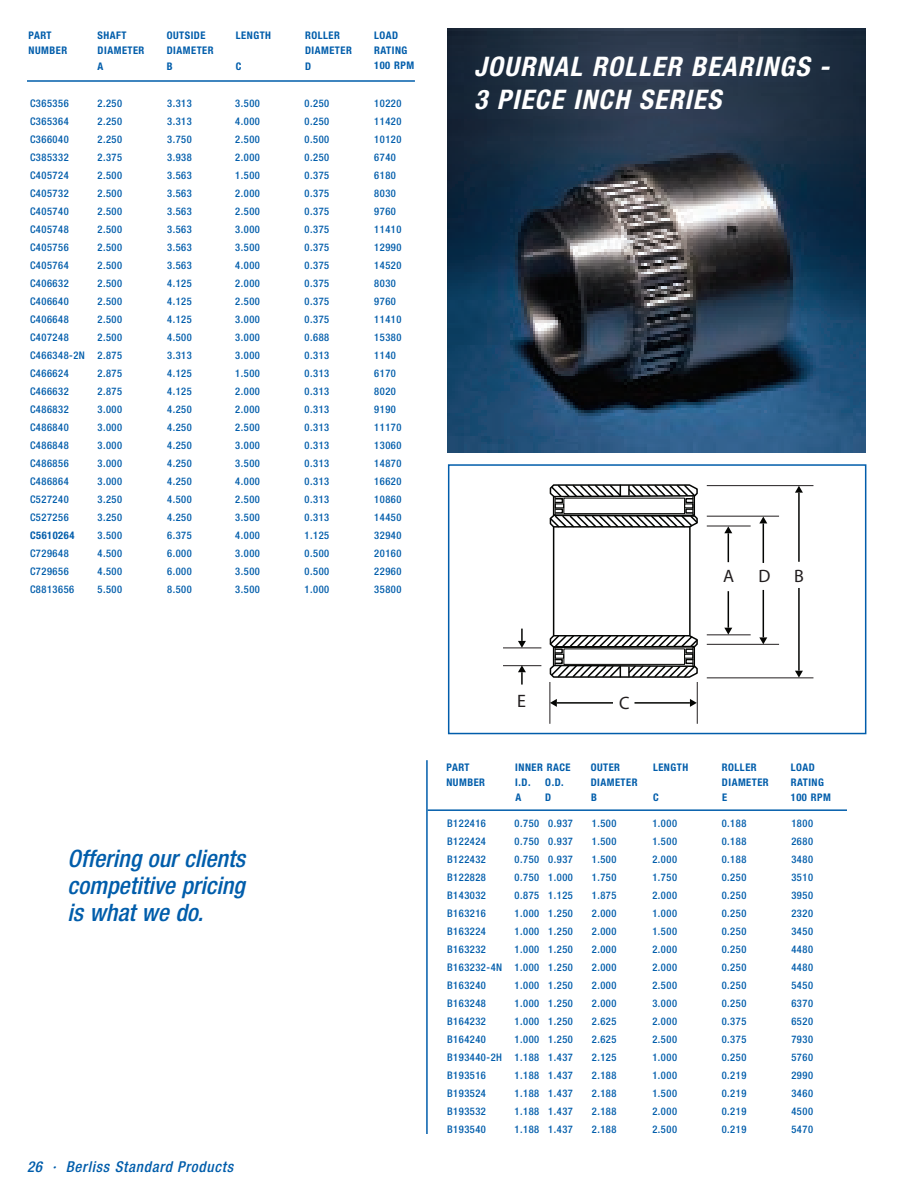
<style>
.page{position:relative;width:918px;height:1188px;background:#fff}
.page>*{position:absolute;margin:0;border:0;box-sizing:border-box;transform-origin:0 0}
.t1{font:italic 700 condensed 27px/32.4px "Helvetica Neue";letter-spacing:.05em;color:#fff}
.t2{font:italic 500 condensed 24px/27px "Helvetica Neue";color:#015dab;text-align:justify}
.t3{font:18px "Myriad";color:#231f20}
.t4{font:italic 500 condensed 15px "Helvetica Neue";letter-spacing:.05em;color:#015dab}
.t5{font:500 condensed 10.5px/18px "Helvetica Neue";letter-spacing:.05em;color:#015dab;text-align:justify}
.t6{font:700 condensed 10.5px/15px "Helvetica Neue";letter-spacing:.05em;color:#015dab}
.t7{font:700 condensed 10.5px "Helvetica Neue";letter-spacing:.05em;color:#015dab}
</style>
<div class="page">
<hr style="left:426px;top:760px;width:2px;height:374px;background:#015dab">
<img style="left:447px;top:28px;width:419px;height:425px">
<hr style="left:553px;top:527px;width:1px;height:109px;background:#040503">
<hr style="left:689px;top:527px;width:2px;height:109px;background:#040503">
<hr style="left:550px;top:682px;width:1px;height:42px;background:#231f20">
<hr style="left:697px;top:682px;width:1px;height:42px;background:#231f20">
<hr style="left:707px;top:526px;width:44px;height:1px;background:#231f20">
<hr style="left:707px;top:634px;width:44px;height:1px;background:#231f20">
<hr style="left:707px;top:516px;width:72px;height:1px;background:#231f20">
<hr style="left:707px;top:644px;width:72px;height:1px;background:#231f20">
<hr style="left:707px;top:485px;width:106px;height:1px;background:#231f20">
<hr style="left:707px;top:677px;width:106px;height:1px;background:#231f20">
<hr style="left:503px;top:665px;width:38px;height:1px;background:#231f20">
<hr style="left:503px;top:648px;width:38px;height:1px;background:#231f20">
<svg style="left:518px;top:629px;width:8px;height:19px"></svg>
<svg style="left:518px;top:665px;width:8px;height:20px"></svg>
<svg style="left:724px;top:628px;width:8px;height:7px"></svg>
<hr style="left:728px;top:591px;width:1px;height:37px;background:#040503">
<svg style="left:724px;top:526px;width:8px;height:36px"></svg>
<svg style="left:759px;top:517px;width:8px;height:6px"></svg>
<hr style="left:763px;top:523px;width:1px;height:40px;background:#040503">
<svg style="left:795px;top:486px;width:8px;height:7px"></svg>
<hr style="left:798px;top:493px;width:2px;height:69px;background:#040503">
<svg style="left:795px;top:671px;width:8px;height:7px"></svg>
<hr style="left:798px;top:588px;width:2px;height:83px;background:#040503">
<svg style="left:759px;top:637px;width:8px;height:7px"></svg>
<hr style="left:763px;top:590px;width:1px;height:47px;background:#040503">
<svg style="left:690px;top:699px;width:7px;height:8px"></svg>
<hr style="left:635px;top:702px;width:55px;height:2px;background:#040503">
<svg style="left:550px;top:699px;width:7px;height:8px"></svg>
<hr style="left:557px;top:702px;width:56px;height:2px;background:#040503">
<svg style="left:549px;top:634px;width:149px;height:44px"></svg>
<svg style="left:549px;top:484px;width:149px;height:45px"></svg>
<div style="left:448px;top:464px;width:418px;height:270px;border:2px solid #015dab"></div>
<hr style="left:428px;top:809px;width:419px;height:2px;background:#015dab">
<hr style="left:27px;top:80px;width:388px;height:2px;background:#015dab">
<p class="t6" style="left:28px;top:28px;width:40px">PART<br>NUMBER</p>
<p class="t6" style="left:98px;top:28px;width:48px">SHAFT<br>DIAMETER</p>
<p class="t6" style="left:167px;top:28px;width:48px">OUTSIDE<br>DIAMETER</p>
<p class="t6" style="left:236px;top:28px;width:37px">LENGTH</p>
<p class="t6" style="left:305px;top:28px;width:48px">ROLLER<br>DIAMETER</p>
<p class="t6" style="left:374px;top:28px;width:41px">LOAD<br>RATING<br>100 RPM</p>
<p class="t6" style="left:98px;top:58px;width:7px">A</p>
<p class="t6" style="left:167px;top:58px;width:7px">B</p>
<p class="t6" style="left:236px;top:58px;width:7px">C</p>
<p class="t6" style="left:305px;top:58px;width:8px">D</p>
<p class="t5" style="left:30px;top:95px;width:56px;text-align:left">C365356<br>C365364<br>C366040<br>C385332<br>C405724<br>C405732<br>C405740<br>C405748<br>C405756<br>C405764<br>C406632<br>C406640<br>C406648<br>C407248<br>C466348-2N<br>C466624<br>C466632<br>C486832<br>C486840<br>C486848<br>C486856<br>C486864<br>C527240<br>C527256</p>
<p class="t7" style="left:30px;top:532px;width:46px">C5610264</p>
<p class="t5" style="left:30px;top:545px;width:46px;text-align:left">C729648<br>C729656<br>C8813656</p>
<p class="t5" style="left:97px;top:95px;width:26px">2.250<br>2.250<br>2.250<br>2.375<br>2.500<br>2.500<br>2.500<br>2.500<br>2.500<br>2.500<br>2.500<br>2.500<br>2.500<br>2.500<br>2.875<br>2.875<br>2.875<br>3.000<br>3.000<br>3.000<br>3.000<br>3.000<br>3.250<br>3.250<br>3.500<br>4.500<br>4.500<br>5.500</p>
<p class="t5" style="left:167px;top:95px;width:26px">3.313<br>3.313<br>3.750<br>3.938<br>3.563<br>3.563<br>3.563<br>3.563<br>3.563<br>3.563<br>4.125<br>4.125<br>4.125<br>4.500<br>3.313<br>4.125<br>4.125<br>4.250<br>4.250<br>4.250<br>4.250<br>4.250<br>4.500<br>4.250<br>6.375<br>6.000<br>6.000<br>8.500</p>
<p class="t5" style="left:235px;top:95px;width:26px">3.500<br>4.000<br>2.500<br>2.000<br>1.500<br>2.000<br>2.500<br>3.000<br>3.500<br>4.000<br>2.000<br>2.500<br>3.000<br>3.000<br>3.000<br>1.500<br>2.000<br>2.000<br>2.500<br>3.000<br>3.500<br>4.000<br>2.500<br>3.500<br>4.000<br>3.000<br>3.500<br>3.500</p>
<p class="t5" style="left:305px;top:95px;width:26px">0.250<br>0.250<br>0.500<br>0.250<br>0.375<br>0.375<br>0.375<br>0.375<br>0.375<br>0.375<br>0.375<br>0.375<br>0.375<br>0.688<br>0.313<br>0.313<br>0.313<br>0.313<br>0.313<br>0.313<br>0.313<br>0.313<br>0.313<br>0.313<br>1.125<br>0.500<br>0.500<br>1.000</p>
<p class="t5" style="left:374px;top:95px;width:29px;text-align:left">10220<br>11420<br>10120<br>6740<br>6180<br>8030<br>9760<br>11410<br>12990<br>14520<br>8030<br>9760<br>11410<br>15380<br>1140<br>6170<br>8020<br>9190<br>11170<br>13060<br>14870<br>16620<br>10860<br>14450<br>32940<br>20160<br>22960<br>35800</p>
<h1 class="t1" style="left:474px;top:53px;width:357px">JOURNAL ROLLER BEARINGS -<br>3 PIECE INCH SERIES</h1>
<h3 class="t3" style="left:723px;top:569px;width:13px">A</h3>
<h3 class="t3" style="left:759px;top:569px;width:13px">D</h3>
<h3 class="t3" style="left:794px;top:569px;width:11px">B</h3>
<h2 class="t2" style="left:68px;top:847px;width:179px">Offering our clients competitive pricing is what we do.</h2>
<h3 class="t4" style="left:27px;top:1161px;width:208px">26 · Berliss Standard Products</h3>
<h3 class="t3" style="left:517px;top:694px;width:10px">E</h3>
<h3 class="t3" style="left:619px;top:696px;width:12px">C</h3>
<p class="t6" style="left:446px;top:760px;width:40px">PART<br>NUMBER</p>
<p class="t6" style="left:515px;top:760px;width:57px">INNER RACE<br>I.D.</p>
<p class="t6" style="left:591px;top:760px;width:48px">OUTER<br>DIAMETER</p>
<p class="t6" style="left:653px;top:760px;width:37px">LENGTH</p>
<p class="t6" style="left:722px;top:760px;width:48px">ROLLER<br>DIAMETER</p>
<p class="t6" style="left:791px;top:760px;width:41px">LOAD<br>RATING<br>100 RPM</p>
<p class="t6" style="left:545px;top:775px;width:20px">O.D.</p>
<p class="t6" style="left:516px;top:790px;width:7px">A</p>
<p class="t6" style="left:545px;top:790px;width:8px">D</p>
<p class="t6" style="left:591px;top:790px;width:7px">B</p>
<p class="t6" style="left:653px;top:790px;width:7px">C</p>
<p class="t6" style="left:722px;top:790px;width:7px">E</p>
<p class="t5" style="left:447px;top:816px;width:57px;text-align:left">B122416<br>B122424<br>B122432<br>B122828<br>B143032<br>B163216<br>B163224<br>B163232<br>B163232-4N<br>B163240<br>B163248<br>B164232<br>B164240<br>B193440-2H<br>B193516<br>B193524<br>B193532<br>B193540</p>
<p class="t5" style="left:515px;top:816px;width:26px">0.750<br>0.750<br>0.750<br>0.750<br>0.875<br>1.000<br>1.000<br>1.000<br>1.000<br>1.000<br>1.000<br>1.000<br>1.000<br>1.188<br>1.188<br>1.188<br>1.188<br>1.188</p>
<p class="t5" style="left:652px;top:816px;width:26px">1.000<br>1.500<br>2.000<br>1.750<br>2.000<br>1.000<br>1.500<br>2.000<br>2.000<br>2.500<br>3.000<br>2.000<br>2.500<br>1.000<br>1.000<br>1.500<br>2.000<br>2.500</p>
<p class="t5" style="left:722px;top:816px;width:26px">0.188<br>0.188<br>0.188<br>0.250<br>0.250<br>0.250<br>0.250<br>0.250<br>0.250<br>0.250<br>0.250<br>0.375<br>0.375<br>0.250<br>0.219<br>0.219<br>0.219<br>0.219</p>
<p class="t5" style="left:791px;top:816px;width:23px">1800<br>2680<br>3480<br>3510<br>3950<br>2320<br>3450<br>4480<br>4480<br>5450<br>6370<br>6520<br>7930<br>5760<br>2990<br>3460<br>4500<br>5470</p>
<p class="t5" style="left:548px;top:816px;width:26px">0.937<br>0.937<br>0.937<br>1.000<br>1.125<br>1.250<br>1.250<br>1.250<br>1.250<br>1.250<br>1.250<br>1.250<br>1.250<br>1.437<br>1.437<br>1.437<br>1.437<br>1.437</p>
<p class="t5" style="left:592px;top:816px;width:26px">1.500<br>1.500<br>1.500<br>1.750<br>1.875<br>2.000<br>2.000<br>2.000<br>2.000<br>2.000<br>2.000<br>2.625<br>2.625<br>2.125<br>2.188<br>2.188<br>2.188<br>2.188</p>
</div>
